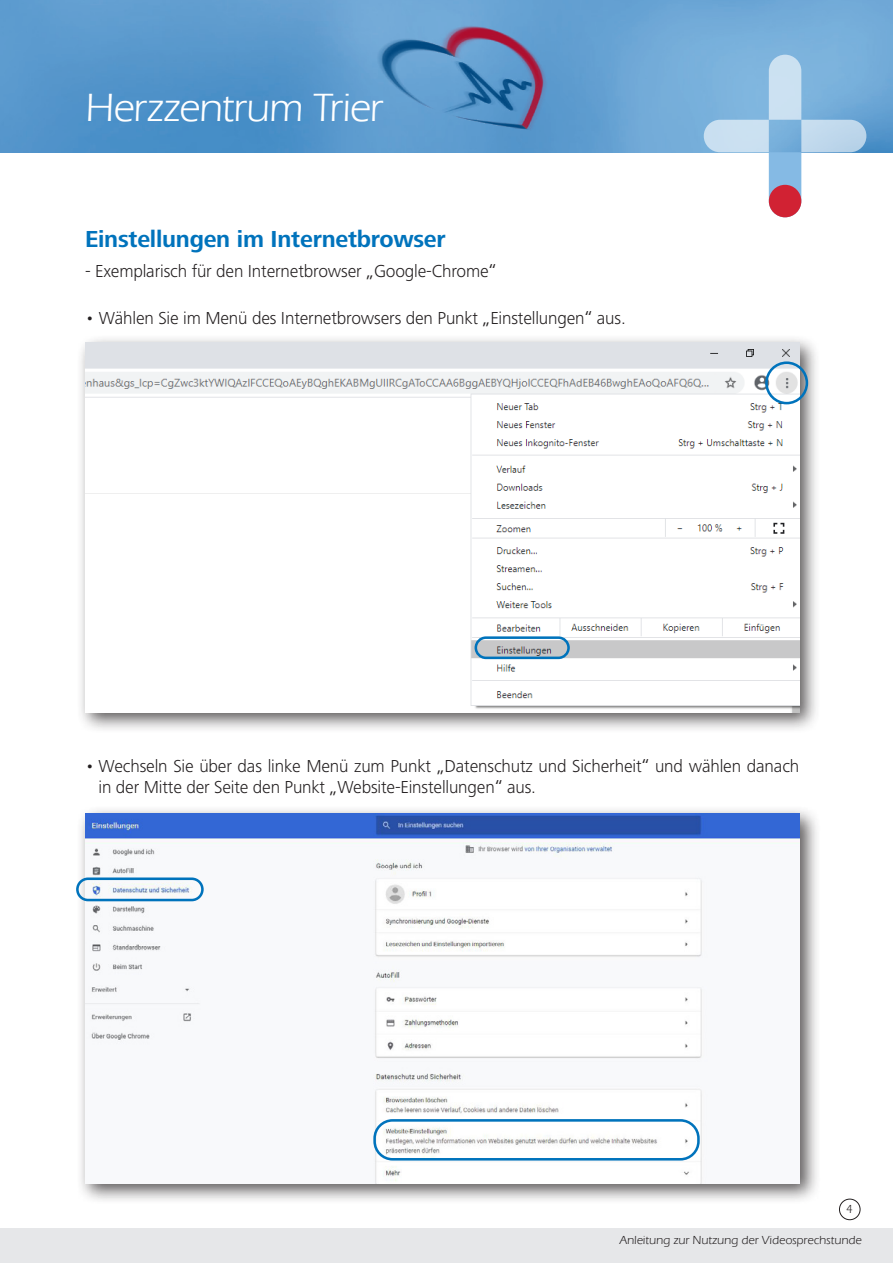
<style>
.page{position:relative;width:893px;height:1263px;background:#fff}
.page>*{position:absolute;margin:0;border:0;box-sizing:border-box;transform-origin:0 0}
.t1{font:40.5px "ITC Eras LT";letter-spacing:-.02em;color:#fff}
.t2{font:700 24px "Frutiger Next LT";letter-spacing:-.01em;color:#0073bc}
.t3{font:300 18px/21.6px "Frutiger Next LT";letter-spacing:-.01em;color:#231f20}
.t4{font:12px "ITC Eras LT";letter-spacing:.005em;color:#231f20}
.s1{font-weight:400}
</style>
<div class="page">
<img style="left:0;top:0;width:893px;height:152px">
<svg style="left:704px;top:55px;width:162px;height:162px"></svg>
<div style="left:769px;top:185px;width:32px;height:32px;background:#d12233;border-radius:50%"></div>
<img style="left:370px;top:19px;width:188px;height:117px">
<div style="left:0;top:1228px;width:893px;height:35px;background:#e6e7e9"></div>
<div style="left:77px;top:805px;width:744px;height:400px;background:#231f20;opacity:.75"></div>
<img style="left:85px;top:813px;width:714px;height:370px">
<div style="left:373px;top:1119px;width:327px;height:41px;border:3px solid #0073bc;border-radius:18px"></div>
<div style="left:76px;top:877px;width:128px;height:24px;border:3px solid #0073bc;border-radius:11px"></div>
<div style="left:77px;top:334px;width:744px;height:399px;background:#231f20;opacity:.75"></div>
<img style="left:85px;top:342px;width:714px;height:370px">
<div style="left:765px;top:361px;width:43px;height:43px;border:3px solid #0073bc;border-radius:50%"></div>
<div style="left:475px;top:636px;width:95px;height:23px;border:3px solid #0073bc;border-radius:10px"></div>
<div style="left:839px;top:1199px;width:21px;height:21px;border:1px solid #231f20;border-radius:50%"></div>
<h1 class="t1" style="left:85px;top:85px;width:299px">Herzzentrum Trier</h1>
<h2 class="t2" style="left:85px;top:225px;width:362px">Einstellungen im Internetbrowser</h2>
<p class="t3" style="left:85px;top:260px;width:413px">- Exemplarisch für den Internetbrowser <span class="s1">„</span>Google-Chrome<span class="s1">“</span></p>
<p class="t3" style="left:85px;top:307px;width:542px">• Wählen Sie im Menü des Internetbrowsers den Punkt <span class="s1">„</span>Einstellungen<span class="s1">“</span> aus.</p>
<p class="t3" style="left:99px;top:755px;width:702px;text-indent:-14px">• Wechseln Sie über das linke Menü zum Punkt <span class="s1">„</span>Datenschutz und Sicherheit<span class="s1">“</span> und wählen danach in der Mitte der Seite den Punkt <span class="s1">„</span>Website-Einstellungen<span class="s1">“</span> aus.</p>
<p class="t4" style="left:846px;top:1203px;width:8px">4</p>
<p class="t4" style="left:620px;top:1233px;width:243px">Anleitung zur Nutzung der Videosprechstunde</p>
</div>
